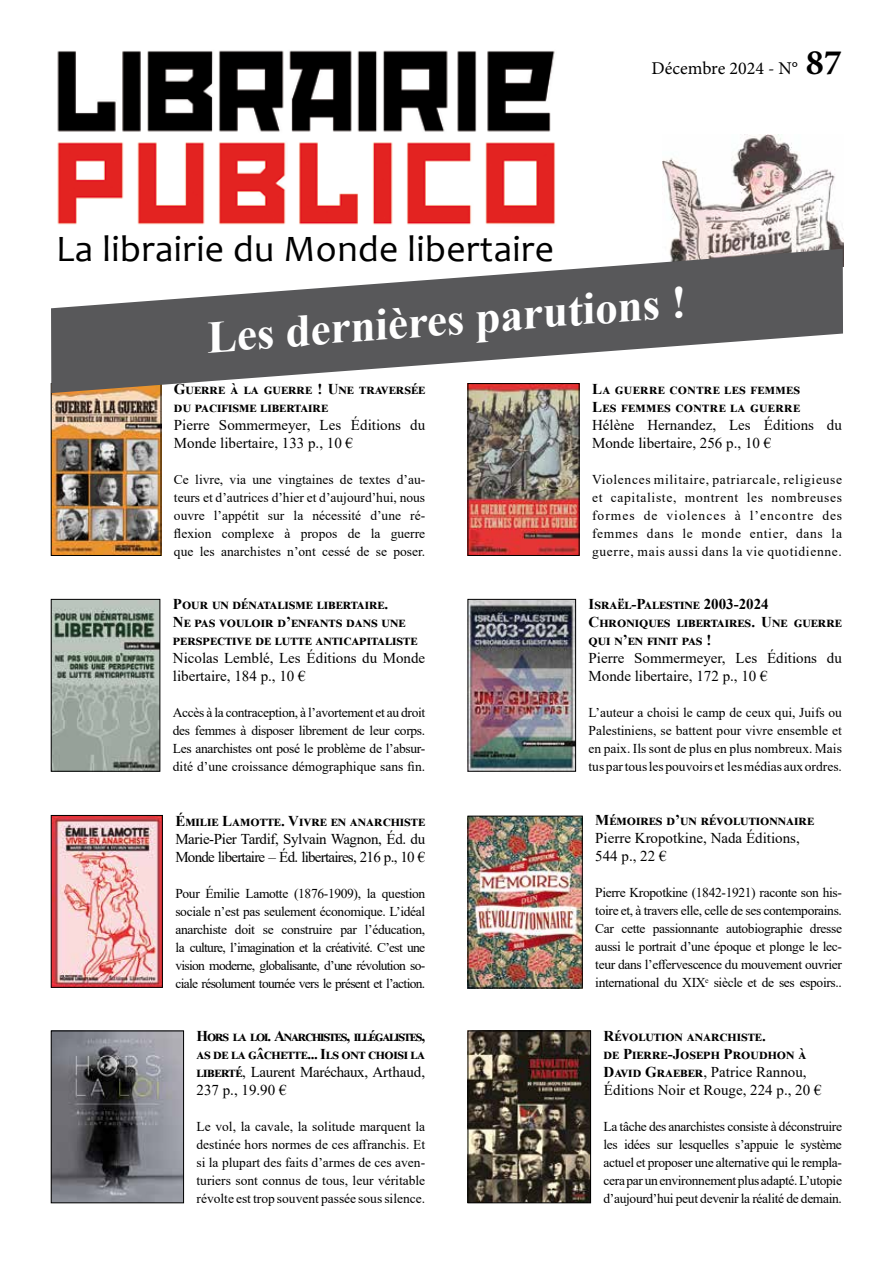
<style>
.page{position:relative;width:893px;height:1263px;background:#fff}
.page>*{position:absolute;margin:0;border:0;box-sizing:border-box;transform-origin:0 0}
.t1{font:700 45px "Times New Roman";color:#fff}
.t2{font:37.5px "Candara";letter-spacing:.01em;color:#000}
.t3{font:18px "Minion Pro";color:#000}
.t4{font:700 15px/18px "Times New Roman";letter-spacing:.03em;color:#000}
.t5{font:15px/18px "Times New Roman";color:#000}
.t6{font:15px/18px "Times New Roman";letter-spacing:-.05em;color:#000}
.t7{font:700 15px/18px "Times New Roman";letter-spacing:.05em;color:#000}
.t8{font:13.5px/18px "Times New Roman";color:#000;text-align:justify}
.s1{font-weight:700;font-size:36px}
.s2{font-weight:400}
</style>
<div class="page">
<img style="left:57px;top:50px;width:498px;height:175px">
<img style="left:662px;top:135px;width:181px;height:114px">
<img style="left:53px;top:393px;width:106px;height:161px">
<svg style="left:51px;top:249px;width:792px;height:144px;fill:#58585a"></svg>
<img style="left:53px;top:601px;width:105px;height:168px">
<div style="left:51px;top:599px;width:109px;height:172px;border:1px solid #000"></div>
<img style="left:470px;top:601px;width:104px;height:168px">
<div style="left:468px;top:599px;width:108px;height:172px;border:1px solid #000"></div>
<img style="left:53px;top:1033px;width:129px;height:168px">
<div style="left:51px;top:1031px;width:133px;height:172px;border:1px solid #000"></div>
<img style="left:470px;top:1033px;width:119px;height:168px">
<div style="left:468px;top:1031px;width:123px;height:172px;border:1px solid #000"></div>
<img style="left:470px;top:818px;width:110px;height:168px">
<div style="left:468px;top:816px;width:114px;height:172px;border:1px solid #000"></div>
<img style="left:53px;top:817px;width:108px;height:168px">
<div style="left:51px;top:815px;width:112px;height:172px;border:1px solid #000"></div>
<img style="left:470px;top:385px;width:107px;height:169px">
<div style="left:468px;top:383px;width:111px;height:173px;border:1px solid #000"></div>
<h2 class="t2" style="left:56px;top:225px;width:500px">La librairie du Monde libertaire</h2>
<h3 class="t3" style="left:651px;top:56px;width:192px">Décembre 2024 - N° <span class="s1">87</span></h3>
<h1 class="t1" style="left:204px;top:304px;width:482px;rotate:-4deg">Les dernières parutions !</h1>
<p class="t4" style="left:174px;top:379px;width:252px">Guerre à la guerre ! Une traversée du pacifisme libertaire</p>
<p class="t5" style="left:174px;top:415px;width:253px">Pierre Sommermeyer, Les éditions du<br>Monde libertaire, 133 p., 10 €</p>
<p class="t8" style="left:174px;top:470px;width:253px">Ce livre, via une vingtaines de textes d’au&shy;teurs et d’autrices d’hier et d’aujourd’hui, nous ouvre l’appétit sur la nécessité d’une ré&shy;flexion complexe à propos de la guerre que les anarchistes n’ont cessé de se poser.</p>
<p class="t4" style="left:173px;top:595px;width:246px">Pour un dénatalisme libertaire.<br>Ne pas vouloir d’enfants dans une perspective de lutte anticapitaliste</p>
<p class="t5" style="left:173px;top:649px;width:254px">Nicolas Lemblé, Les éditions du Monde libertaire, 184 p., 10 €</p>
<p class="t8" style="left:173px;top:703px;width:254px">Accès à la contraception, à l’avortement et au droit des femmes à disposer librement de leur corps.<br>Les anarchistes ont posé le problème de l’absur&shy;dité d’une croissance démographique sans fin.</p>
<p class="t4" style="left:175px;top:811px;width:251px">Émilie Lamotte. Vivre en anarchiste</p>
<p class="t6" style="left:175px;top:829px;width:251px">Marie-Pier Tardif, Sylvain Wagnon, éd. du<br>Monde libertaire – éd. libertaires, 216 p., 10 €</p>
<p class="t8" style="left:175px;top:884px;width:251px">Pour Émilie Lamotte (1876-1909), la question sociale n’est pas seulement économique. L’idéal anarchiste doit se construire par l’éducation, la culture, l’imagination et la créativité. C’est une vision moderne, globalisante, d’une révolution so&shy;ciale résolument tournée vers le présent et l’action.</p>
<p class="t4" style="left:196px;top:1027px;width:230px;text-align:justify">Hors la loi. Anarchistes, illégalistes, as de la gâchette... Ils ont choisi la liberté<span class="s2">, Laurent Maréchaux, Arthaud, 237 p., 19.90 €</span></p>
<p class="t8" style="left:196px;top:1117px;width:230px">Le vol, la cavale, la solitude marquent la destinée hors normes de ces affranchis. Et si la plupart des faits d’armes de ces aven&shy;turiers sont connus de tous, leur véritable révolte est trop souvent passée sous silence.</p>
<p class="t7" style="left:592px;top:379px;width:210px">La guerre contre les femmes<br>Les femmes contre la guerre</p>
<p class="t5" style="left:592px;top:415px;width:251px">Hélène Hernandez, Les éditions du<br>Monde libertaire, 256 p., 10 €</p>
<p class="t8" style="left:592px;top:470px;width:251px">Violences militaire, patriarcale, religieuse et capitaliste, montrent les nombreuses formes de violences à l’encontre des femmes dans le monde entier, dans la guerre, mais aussi dans la vie quotidienne.</p>
<p class="t4" style="left:588px;top:595px;width:254px">Israël-Palestine 2003-2024<br>Chroniques libertaires. Une guerre qui n’en finit pas !</p>
<p class="t5" style="left:588px;top:649px;width:255px">Pierre Sommermeyer, Les Éditions du<br>Monde libertaire, 172 p., 10 €</p>
<p class="t8" style="left:588px;top:703px;width:255px">L’auteur a choisi le camp de ceux qui, Juifs ou Palestiniens, se battent pour vivre ensemble et en paix. Ils sont de plus en plus nombreux. Mais tus par tous les pouvoirs et les médias aux ordres.</p>
<p class="t4" style="left:595px;top:811px;width:220px">Mémoires d’un révolutionnaire</p>
<p class="t5" style="left:595px;top:829px;width:206px">Pierre Kropotkine, Nada Éditions,<br>544 p., 22 €</p>
<p class="t8" style="left:595px;top:883px;width:248px">Pierre Kropotkine (1842-1921) raconte son his&shy;toire et, à travers elle, celle de ses contemporains.<br>Car cette passionnante autobiographie dresse aussi le portrait d’une époque et plonge le lec&shy;teur dans l’effervescence du mouvement ouvrier international du XIX<sup>e</sup> siècle et de ses espoirs..</p>
<p class="t4" style="left:603px;top:1027px;width:220px">Révolution anarchiste.<br>de Pierre-Joseph Proudhon à<br>David Graeber<span class="s2">, Patrice Rannou, éditions Noir et Rouge, 224 p., 20 €</span></p>
<p class="t8" style="left:603px;top:1117px;width:240px">La tâche des anarchistes consiste à déconstruire les idées sur lesquelles s’appuie le système actuel et proposer une alternative qui le rempla&shy;cera par un environnement plus adapté. L’utopie d’aujourd’hui peut devenir la réalité de demain.</p>
</div>
